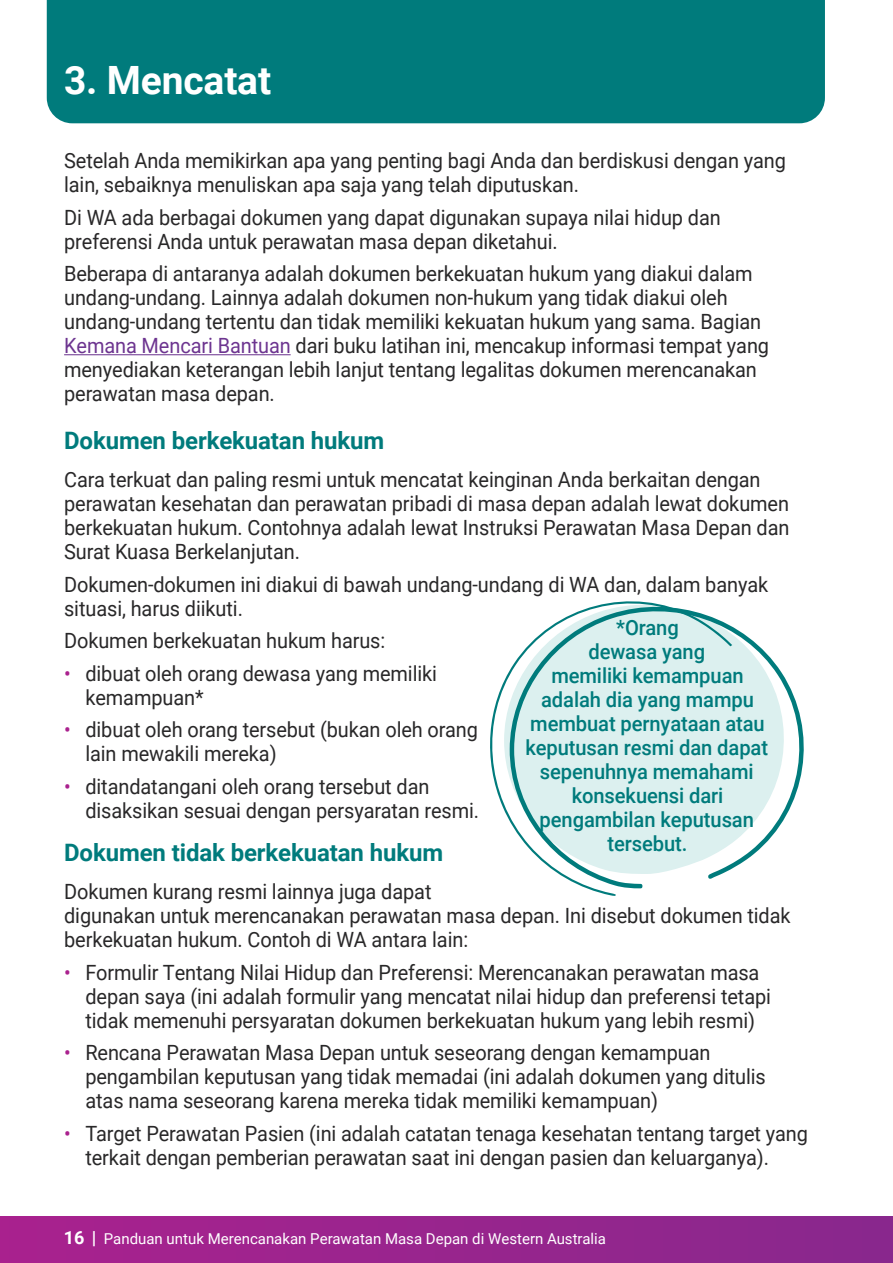
<style>
.page{position:relative;width:893px;height:1263px;background:#fff}
.page>*{position:absolute;margin:0;border:0;box-sizing:border-box;transform-origin:0 0}
.t1{font:700 39px "Roboto";letter-spacing:-.005em;color:#fff}
.t2{font:700 24px "Roboto";letter-spacing:-.005em;color:#007b7c}
.t3{font:21px/24px "Roboto";letter-spacing:-.005em;color:#292829;scale:.95 1}
.t4{font:500 21px/24px "Roboto";letter-spacing:-.005em;color:#007b7c;text-align:center;scale:.96 1}
.t5{font:15px "Roboto";color:#fff}
.s1{color:#6d3590}
.s2{color:#aa218e}
.s3{font-weight:700;font-size:18px}
</style>
<div class="page">
<div style="left:0;top:1216px;width:893px;height:47px;background:linear-gradient(to right,#a9218e,#88288d)"></div>
<div style="left:47px;top:0;width:778px;height:123px;background:#007b7c"></div>
<hr style="left:64px;top:354px;width:227px;height:1px;background:#6d3590">
<svg style="left:732px;top:626px;width:72px;height:243px"></svg>
<svg style="left:490px;top:601px;width:242px;height:295px;fill:#dcf0ef"></svg>
<h1 class="t1" style="left:64px;top:53px;width:209px">3. Mencatat</h1>
<p class="t3" style="left:64px;top:148px;width:761px">Setelah Anda memikirkan apa yang penting bagi Anda dan berdiskusi dengan yang lain, sebaiknya menuliskan apa saja yang telah diputuskan.</p>
<p class="t3" style="left:64px;top:204px;width:693px">Di WA ada berbagai dokumen yang dapat digunakan supaya nilai hidup dan preferensi Anda untuk perawatan masa depan diketahui.</p>
<p class="t3" style="left:64px;top:261px;width:744px">Beberapa di antaranya adalah dokumen berkekuatan hukum yang diakui dalam undang-undang. Lainnya adalah dokumen non-hukum yang tidak diakui oleh undang-undang tertentu dan tidak memiliki kekuatan hukum yang sama. Bagian <span class="s1">Kemana Mencari Bantuan</span> dari buku latihan ini, mencakup informasi tempat yang menyediakan keterangan lebih lanjut tentang legalitas dokumen merencanakan perawatan masa depan.</p>
<p class="t2" style="left:64px;top:423px;width:322px">Dokumen berkekuatan hukum</p>
<p class="t3" style="left:64px;top:467px;width:765px">Cara terkuat dan paling resmi untuk mencatat keinginan Anda berkaitan dengan perawatan kesehatan dan perawatan pribadi di masa depan adalah lewat dokumen berkekuatan hukum. Contohnya adalah lewat Instruksi Perawatan Masa Depan dan Surat Kuasa Berkelanjutan.</p>
<p class="t3" style="left:64px;top:571px;width:743px">Dokumen-dokumen ini diakui di bawah undang-undang di WA dan, dalam banyak situasi, harus diikuti.</p>
<p class="t3" style="left:64px;top:628px;width:340px">Dokumen berkekuatan hukum harus:</p>
<p class="t3" style="left:85px;top:660px;width:372px;text-indent:-21px"><span class="s2">•</span> dibuat oleh orang dewasa yang memiliki kemampuan*</p>
<p class="t3" style="left:85px;top:717px;width:415px;text-indent:-21px"><span class="s2">•</span> dibuat oleh orang tersebut (bukan oleh orang lain mewakili mereka)</p>
<p class="t3" style="left:85px;top:773px;width:416px;text-indent:-21px"><span class="s2">•</span> ditandatangani oleh orang tersebut dan disaksikan sesuai dengan persyaratan resmi.</p>
<p class="t2" style="left:64px;top:835px;width:381px">Dokumen tidak berkekuatan hukum</p>
<p class="t3" style="left:64px;top:879px;width:766px">Dokumen kurang resmi lainnya juga dapat<br>digunakan untuk merencanakan perawatan masa depan. Ini disebut dokumen tidak berkekuatan hukum. Contoh di WA antara lain:</p>
<p class="t3" style="left:85px;top:959px;width:723px;text-indent:-21px"><span class="s2">•</span> Formulir Tentang Nilai Hidup dan Preferensi: Merencanakan perawatan masa depan saya (ini adalah formulir yang mencatat nilai hidup dan preferensi tetapi tidak memenuhi persyaratan dokumen berkekuatan hukum yang lebih resmi)</p>
<p class="t3" style="left:85px;top:1040px;width:718px;text-indent:-21px"><span class="s2">•</span> Rencana Perawatan Masa Depan untuk seseorang dengan kemampuan pengambilan keputusan yang tidak memadai (ini adalah dokumen yang ditulis atas nama seseorang karena mereka tidak memiliki kemampuan)</p>
<p class="t3" style="left:85px;top:1120px;width:762px;text-indent:-21px"><span class="s2">•</span> Target Perawatan Pasien (ini adalah catatan tenaga kesehatan tentang target yang terkait dengan pemberian perawatan saat ini dengan pasien dan keluarganya).</p>
<p class="t4" style="left:525px;top:614px;width:254px">*Orang<br>dewasa yang<br>memiliki kemampuan adalah dia yang mampu membuat pernyataan atau keputusan resmi dan dapat sepenuhnya memahami konsekuensi dari pengambilan keputusan tersebut.</p>
<p class="t5" style="left:64px;top:1228px;width:544px"><span class="s3">16 |</span> Panduan untuk Merencanakan Perawatan Masa Depan di Western Australia</p>
</div>
